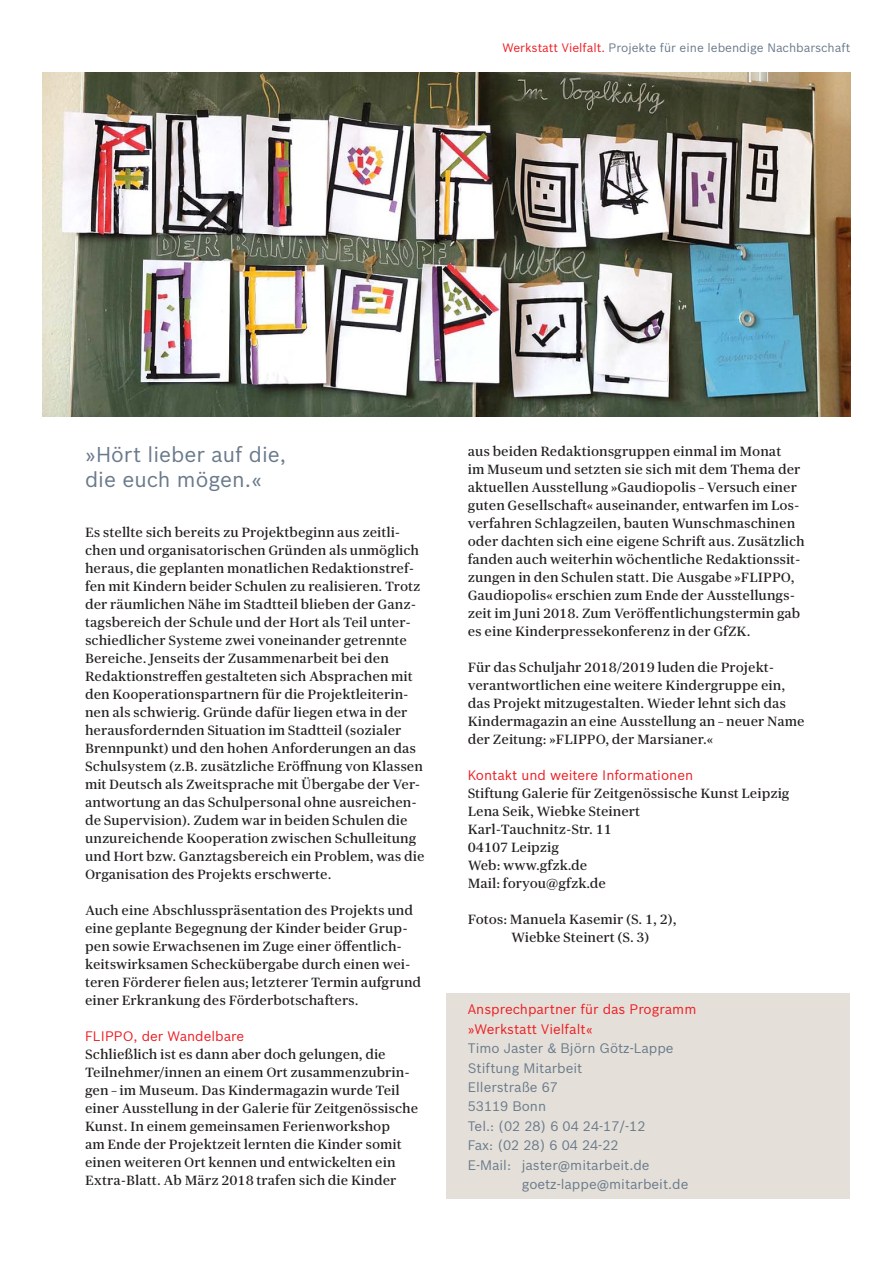
<style>
.page{position:relative;width:893px;height:1263px;background:#fff}
.page>*{position:absolute;margin:0;border:0;box-sizing:border-box;transform-origin:0 0}
.t1{font:21px/25.2px "Bosch Sans";color:#6a7a8b}
.t2{font:13.5px/18px "Bosch Serif";color:#231f20}
.t3{font:13.5px "Bosch Sans";color:#6a7a8b}
.t4{font:13.5px/19.5px "Bosch Sans";color:#ee1d23}
.t5{font:12px "Bosch Sans";color:#6a7a8b}
.s1{color:#ee1d23}
</style>
<div class="page">
<img style="left:43px;top:72px;width:807px;height:345px">
<div style="left:446px;top:993px;width:404px;height:206px;background:#e4e0d9"></div>
<p class="t5" style="left:502px;top:40px;width:350px"><span class="s1">Werkstatt Vielfalt.</span> Projekte für eine lebendige Nachbarschaft</p>
<h1 class="t1" style="left:85px;top:442px;width:203px">»Hört lieber auf die, die euch mögen.«</h1>
<p class="t2" style="left:85px;top:523px;width:341px">Es stellte sich bereits zu Projektbeginn aus zeitli&shy;chen und organisatorischen Gründen als unmöglich heraus, die geplanten monatlichen Redaktionstref&shy;fen mit Kindern beider Schulen zu realisieren. Trotz der räumlichen Nähe im Stadtteil blieben der Ganz&shy;tagsbereich der Schule und der Hort als Teil unter&shy;schiedlicher Systeme zwei voneinander getrennte Bereiche. Jenseits der Zusammenarbeit bei den Redaktionstreffen gestalteten sich Absprachen mit den Kooperationspartnern für die Projektleiterin&shy;nen als schwierig. Gründe dafür liegen etwa in der herausfordernden Situation im Stadtteil (sozialer Brennpunkt) und den hohen Anforderungen an das Schulsystem (z.B. zusätzliche Eröffnung von Klassen mit Deutsch als Zweitsprache mit Übergabe der Ver&shy;antwortung an das Schulpersonal ohne ausreichen&shy;de Supervision). Zudem war in beiden Schulen die unzureichende Kooperation zwischen Schulleitung und Hort bzw. Ganztagsbereich ein Problem, was die Organisation des Projekts erschwerte.</p>
<p class="t2" style="left:85px;top:900px;width:338px">Auch eine Abschlusspräsentation des Projekts und eine geplante Begegnung der Kinder beider Grup&shy;pen sowie Erwachsenen im Zuge einer öffentlich&shy;keitswirksamen Scheckübergabe durch einen wei&shy;teren Förderer fielen aus; letzterer Termin aufgrund einer Erkrankung des Förderbotschafters.</p>
<p class="t4" style="left:85px;top:1026px;width:161px">FLIPPO, der Wandelbare</p>
<p class="t2" style="left:85px;top:1044px;width:335px">Schließlich ist es dann aber doch gelungen, die Teilnehmer/innen an einem Ort zusammenzubrin&shy;gen – im Museum. Das Kindermagazin wurde Teil einer Ausstellung in der Galerie für Zeitgenössische Kunst. In einem gemeinsamen Ferienworkshop<br>am Ende der Projektzeit lernten die Kinder somit einen weiteren Ort kennen und entwickelten ein Extra-Blatt. Ab März 2018 trafen sich die Kinder</p>
<p class="t2" style="left:468px;top:442px;width:339px">aus beiden Redaktionsgruppen einmal im Monat<br>im Museum und setzten sie sich mit dem Thema der aktuellen Ausstellung »Gaudiopolis – Versuch einer guten Gesellschaft« auseinander, entwarfen im Los&shy;verfahren Schlagzeilen, bauten Wunschmaschinen oder dachten sich eine eigene Schrift aus. Zusätzlich fanden auch weiterhin wöchentliche Redaktionssit&shy;zungen in den Schulen statt. Die Ausgabe »FLIPPO, Gaudiopolis« erschien zum Ende der Ausstellungs&shy;zeit im Juni 2018. Zum Veröffentlichungstermin gab es eine Kinderpressekonferenz in der GfZK.</p>
<p class="t2" style="left:468px;top:658px;width:338px">Für das Schuljahr 2018/2019 luden die Projekt&shy;verantwortlichen eine weitere Kindergruppe ein, das Projekt mitzugestalten. Wieder lehnt sich das Kindermagazin an eine Ausstellung an – neuer Name der Zeitung: »FLIPPO, der Marsianer.«</p>
<p class="t4" style="left:468px;top:765px;width:227px">Kontakt und weitere Informationen</p>
<p class="t2" style="left:468px;top:784px;width:323px">Stiftung Galerie für Zeitgenössische Kunst Leipzig<br>Lena Seik, Wiebke Steinert<br>Karl-Tauchnitz-Str. 11<br>04107 Leipzig<br>Web: www.gfzk.de<br>Mail: foryou@gfzk.de</p>
<p class="t2" style="left:511px;top:910px;width:167px;text-indent:-43px">Fotos: Manuela Kasemir (S. 1, 2),<br>Wiebke Steinert (S. 3)</p>
<p class="t4" style="left:468px;top:999px;width:230px">Ansprechpartner für das Programm »Werkstatt Vielfalt«</p>
<p class="t3" style="left:468px;top:1040px;width:207px">Timo Jaster &amp; Björn Götz-Lappe</p>
<p class="t3" style="left:468px;top:1059px;width:116px">Stiftung Mitarbeit</p>
<p class="t3" style="left:468px;top:1079px;width:92px">Ellerstraße 67</p>
<p class="t3" style="left:468px;top:1098px;width:80px">53119 Bonn</p>
<p class="t3" style="left:468px;top:1118px;width:179px">Tel.: (02 28) 6 04 24-17/-12</p>
<p class="t3" style="left:468px;top:1137px;width:152px">Fax: (02 28) 6 04 24-22</p>
<p class="t3" style="left:468px;top:1157px;width:183px">E-Mail: jaster@mitarbeit.de</p>
<p class="t3" style="left:522px;top:1176px;width:168px">goetz-lappe@mitarbeit.de</p>
</div>
